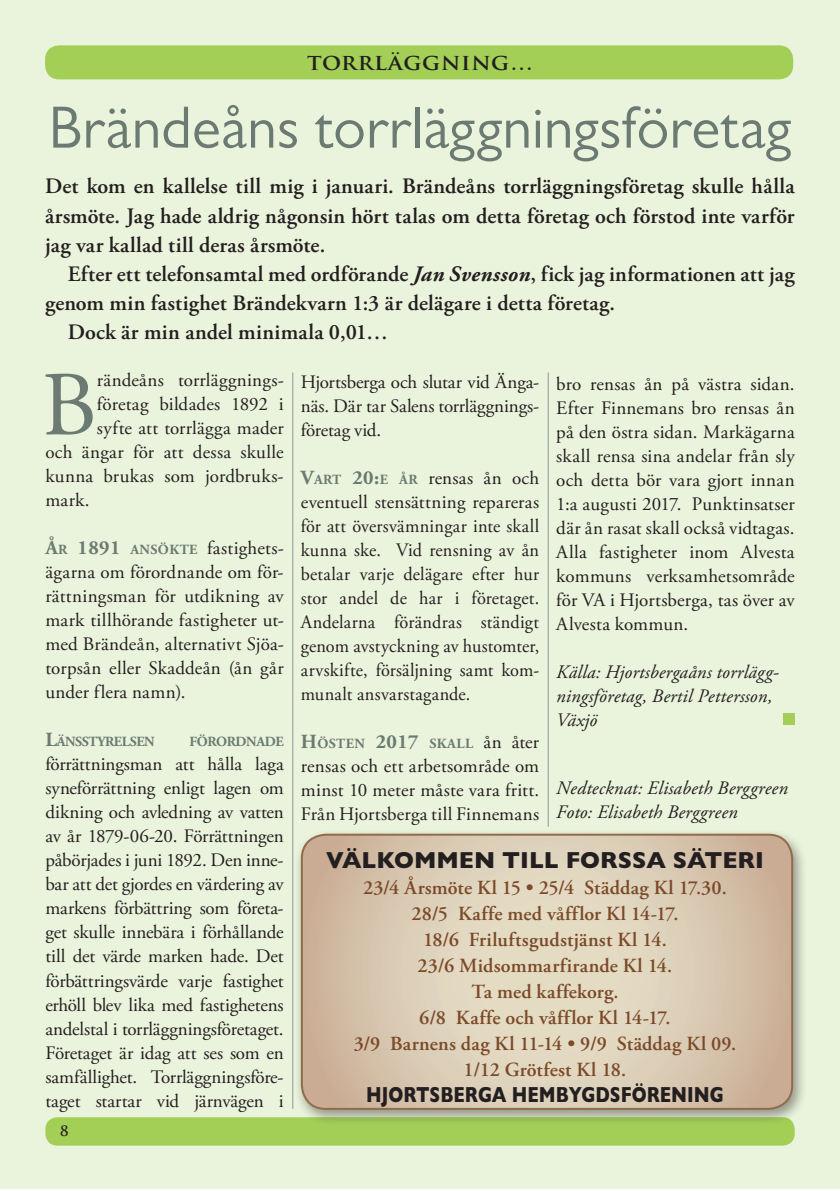
<style>
.page{position:relative;width:840px;height:1191px;background:#fff}
.page>*{position:absolute;margin:0;border:0;box-sizing:border-box;transform-origin:0 0}
.t1{font:91.4px "Adobe Garamond Pro";color:#6b7b73}
.t2{font:60px "Gill Alt One";color:#6b7b73}
.t3{font:800 23.4px "Gill Sans";color:#231f20}
.t4{font:600 22px/29px "Adobe Garamond Pro";letter-spacing:.01em;color:#231f20;text-align:justify}
.t5{font:800 22px "Gill Sans";color:#231f20;scale:.8 1}
.t6{font:700 22px "Trajan Pro";letter-spacing:.03em;color:#231f20;scale:1.05 1}
.t7{font:600 20px/26px "Adobe Garamond Pro";letter-spacing:.01em;color:#7b4a29;text-align:center}
.t8{font:19px/24px "Adobe Garamond Pro";letter-spacing:.005em;color:#231f20;text-align:justify}
.t9{font:italic 19px/24px "Adobe Garamond Pro";letter-spacing:.01em;color:#231f20}
.t10{font:700 14px "Adobe Garamond Pro";letter-spacing:-.03em;color:#6b7b73}
.t11{font:700 14px "Adobe Garamond Pro";letter-spacing:.03em;color:#6b7b73}
.t12{font:700 14px "Trajan Pro";color:#231f20}
.s1{font-weight:700;font-style:italic}
.s2{font-weight:700;font-size:20px;color:#6b7b73}
.s3{font-weight:700;font-size:14px;color:#6b7b73}
.s4{font-size:20px}
.s5{font-weight:400;font-size:19px;color:#231f20}
</style>
<div class="page">
<div style="left:0;top:0;width:839px;height:1188px;background:#eaf3db"></div>
<div style="left:45px;top:45px;width:747px;height:34px;background:#a3cf57;border-radius:14px"></div>
<div style="left:45px;top:1117px;width:749px;height:28px;background:#a3cf57;border-radius:12px"></div>
<div style="left:782px;top:713px;width:12px;height:12px;background:#a3cf57"></div>
<div style="left:293px;top:828px;width:514px;height:298px;background:#231f20;opacity:.55"></div>
<svg style="left:302px;top:834px;width:489px;height:274px"></svg>
<div style="left:301px;top:833px;width:491px;height:276px;border:2px solid #7b4a29;border-radius:24px"></div>
<hr style="left:292px;top:372px;width:1px;height:736px;background:#939598">
<hr style="left:547px;top:372px;width:1px;height:454px;background:#939598">
<p class="t6" style="left:307px;top:48px;width:217px">TORRLÄGGNING…</p>
<h2 class="t2" style="left:48px;top:93px;width:743px">Brändeåns torrläggningsföretag</h2>
<p class="t4" style="left:45px;top:172px;width:750px">Det kom en kallelse till mig i januari. Brändeåns torrläggningsföretag skulle hålla årsmöte. Jag hade aldrig någonsin hört talas om detta företag och förstod inte varför jag var kallad till deras årsmöte.</p>
<p class="t4" style="left:68px;top:259px;width:728px">Efter ett telefonsamtal med ordförande <span class="s1">Jan Svensson</span>, fick jag informationen att jag</p>
<p class="t4" style="left:45px;top:288px;width:571px">genom min fastighet Brändekvarn 1:3 är delägare i detta företag.</p>
<p class="t4" style="left:68px;top:317px;width:321px">Dock är min andel minimala 0,01…</p>
<p class="t8" style="left:301px;top:370px;width:240px">Hjortsberga och slutar vid Änga&shy;näs. Där tar Salens torrläggnings&shy;företag vid.</p>
<p class="t8" style="left:301px;top:466px;width:240px"><span class="s2">V</span><span class="s3">ART</span> <span class="s2">20:</span><span class="s3">E ÅR</span> rensas ån och eventuell stensättning repareras för att översvämningar inte skall kunna ske. Vid rensning av ån betalar varje delägare efter hur stor andel de har i företaget.<br>Andelarna förändras ständigt genom avstyckning av hustomter, arvskifte, försäljning samt kom&shy;munalt ansvarstagande.</p>
<p class="t11" style="left:301px;top:735px;width:240px"><span class="s4">H</span>ÖSTEN <span class="s4">2017</span> SKALL <span class="s5">ån åter</span></p>
<p class="t8" style="left:301px;top:754px;width:240px">rensas och ett arbetsområde om minst 10 meter måste vara fritt.<br>Från Hjortsberga till Finnemans</p>
<h1 class="t1" style="left:42px;top:350px;width:57px">B</h1>
<p class="t8" style="left:97px;top:369px;width:188px">rändeåns torrläggnings-</p>
<p class="t8" style="left:556px;top:372px;width:240px">bro rensas ån på västra sidan.<br>Efter Finnemans bro rensas ån på den östra sidan. Markägarna skall rensa sina andelar från sly och detta bör vara gjort innan 1:a augusti 2017. Punktinsatser där ån rasat skall också vidtagas.<br>Alla fastigheter inom Alvesta kommuns verksamhetsområde för VA i Hjortsberga, tas över av Alvesta kommun.</p>
<p class="t9" style="left:556px;top:660px;width:223px">Källa: Hjortsbergaåns torrlägg&shy;ningsföretag, Bertil Pettersson,<br>Växjö</p>
<p class="t8" style="left:97px;top:393px;width:188px">företag bildades 1892 i</p>
<p class="t8" style="left:97px;top:417px;width:188px">syfte att torrlägga mader</p>
<p class="t8" style="left:45px;top:441px;width:240px">och ängar för att dessa skulle</p>
<p class="t8" style="left:45px;top:465px;width:240px">kunna brukas som jordbruks-</p>
<p class="t8" style="left:45px;top:489px;width:46px">mark.</p>
<p class="t8" style="left:45px;top:537px;width:240px"><span class="s2">Å</span><span class="s3">R</span> <span class="s2">1891</span> <span class="s3">ANSÖKTE</span> fastighets&shy;ägarna om förordnande om för&shy;rättningsman för utdikning av mark tillhörande fastigheter ut&shy;med Brändeån, alternativt Sjöa&shy;torpsån eller Skaddeån (ån går under flera namn).</p>
<p class="t10" style="left:45px;top:734px;width:111px"><span class="s4">L</span>ÄNSSTYRELSEN</p>
<p class="t10" style="left:189px;top:734px;width:96px">FÖRORDNADE</p>
<p class="t8" style="left:45px;top:753px;width:240px">förrättningsman att hålla laga syneförrättning enligt lagen om dikning och avledning av vatten av år 1879-06-20. Förrättningen påbörjades i juni 1892. Den inne&shy;bar att det gjordes en värdering av markens förbättring som företa&shy;get skulle innebära i förhållande till det värde marken hade. Det förbättringsvärde varje fastighet erhöll blev lika med fastighetens andelstal i torrläggningsföretaget.<br>Företaget är idag att ses som en samfällighet. Torrläggningsföre&shy;taget startar vid järnvägen i</p>
<p class="t9" style="left:556px;top:776px;width:233px">Nedtecknat: Elisabeth Berggreen<br>Foto: Elisabeth Berggreen</p>
<p class="t3" style="left:326px;top:846px;width:439px">VÄLKOMMEN TILL FORSSA SÄTERI</p>
<p class="t7" style="left:353px;top:874px;width:384px">23/4 Årsmöte Kl 15 • 25/4 Städdag Kl 17.30.<br>28/5 Kaffe med våfflor Kl 14-17.<br>18/6 Friluftsgudstjänst Kl 14.<br>23/6 Midsommarfirande Kl 14.<br>Ta med kaffekorg.<br>6/8 Kaffe och våfflor Kl 14-17.<br>3/9 Barnens dag Kl 11-14 • 9/9 Städdag Kl 09.<br>1/12 Grötfest Kl 18.</p>
<p class="t5" style="left:366px;top:1081px;width:448px">HJORTSBERGA HEMBYGDSFÖRENING</p>
<p class="t12" style="left:60px;top:1122px;width:10px">8</p>
</div>
